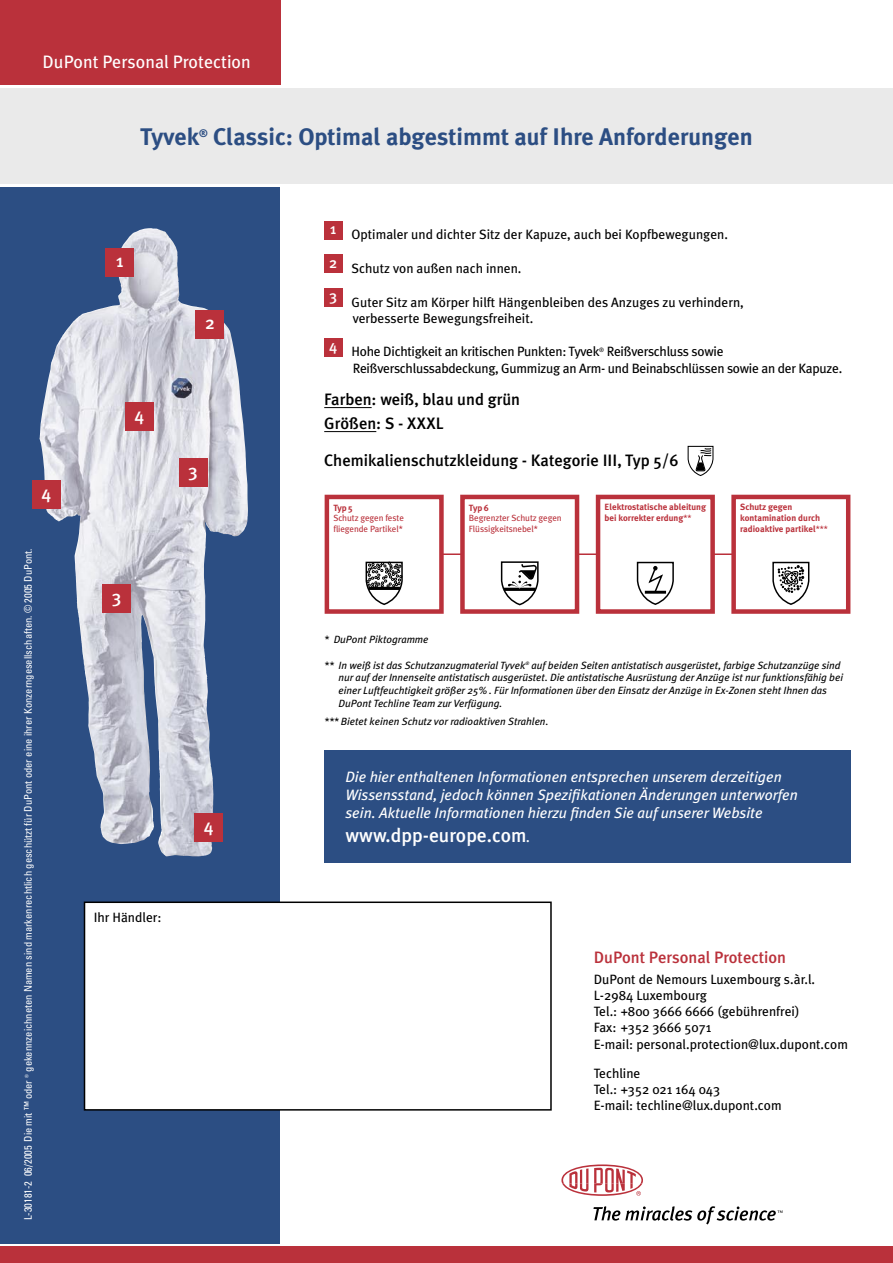
<style>
.page{position:relative;width:893px;height:1263px;background:#fff}
.page>*{position:absolute;margin:0;border:0;box-sizing:border-box;transform-origin:0 0}
.t1{font:700 24px "Meta Plus";color:#2c4e83}
.t2{font:500 19.5px "Meta Plus";color:#fff}
.t3{font:18px "Meta Plus";color:#fff}
.t4{font:500 18px "Meta Plus";color:#fff}
.t5{font:500 16.5px "Meta Plus";color:#000}
.t6{font:500 16.5px "Meta Plus";color:#ba313b}
.t7{font:italic 15px/18px "Meta Plus";color:#fff}
.t8{font:500 15px "Meta Plus";color:#fff}
.t9{font:13.5px/16.2px "Meta Plus";color:#000}
.t10{font:13.5px/16.2px "Meta Plus";letter-spacing:-.02em;color:#000}
.t11{font:700 10.8px "Meta Plus";color:#2c4e83}
.t12{font:italic 10.5px/12.6px "Meta Plus";color:#000}
.t13{font:condensed 10.5px "Univers";color:#fff}
.t14{font:700 9px/10.8px "Meta Plus";color:#ba313b}
.t15{font:9px/10.8px "Meta Plus";letter-spacing:-.01em;color:#ba313b}
.t16{font:italic 4.65px "Meta Plus";color:#000}
.t17{font:condensed 4.65px "Univers";color:#fff}
.s1{font-weight:400}
.s2{font-weight:400;font-style:italic;font-size:15px}
</style>
<div class="page">
<svg style="left:0;top:187px;width:279px;height:1057px;background:#5b739c"></svg>
<hr style="left:324px;top:407px;width:48px;height:1px;background:#000">
<hr style="left:324px;top:431px;width:52px;height:1px;background:#000">
<div style="left:324px;top:221px;width:18px;height:18px;background:#ba313b"></div>
<div style="left:324px;top:255px;width:18px;height:18px;background:#ba313b"></div>
<div style="left:324px;top:288px;width:18px;height:19px;background:#ba313b"></div>
<div style="left:324px;top:338px;width:18px;height:18px;background:#ba313b"></div>
<svg style="left:687px;top:445px;width:27px;height:31px"></svg>
<div style="left:85px;top:902px;width:466px;height:208px;background:#fff"></div>
<div style="left:84px;top:901px;width:468px;height:209px;border:2px solid #000"></div>
<svg style="left:561px;top:1164px;width:82px;height:32px"></svg>
<svg style="left:593px;top:1206px;width:189px;height:18px"></svg>
<div style="left:324px;top:750px;width:526px;height:113px;background:#2c4e83"></div>
<div style="left:0;top:1246px;width:893px;height:17px;background:#ba313b"></div>
<img style="left:161px;top:230px;width:85px;height:241px">
<div style="left:106px;top:248px;width:28px;height:28px;background:#ba313b"></div>
<div style="left:196px;top:311px;width:28px;height:28px;background:#ba313b"></div>
<div style="left:103px;top:584px;width:28px;height:29px;background:#ba313b"></div>
<div style="left:179px;top:458px;width:28px;height:28px;background:#ba313b"></div>
<div style="left:125px;top:402px;width:29px;height:29px;background:#ba313b"></div>
<div style="left:32px;top:480px;width:28px;height:29px;background:#ba313b"></div>
<div style="left:194px;top:813px;width:29px;height:29px;background:#ba313b"></div>
<div style="left:0;top:0;width:281px;height:85px;background:#ba313b"></div>
<div style="left:0;top:88px;width:893px;height:96px;background:#eaeaea"></div>
<hr style="left:391px;top:553px;width:374px;height:2px;background:#ba313b">
<div style="left:327px;top:497px;width:114px;height:114px;background:#fff"></div>
<div style="left:325px;top:495px;width:119px;height:119px;border:4px solid #ba313b"></div>
<div style="left:462px;top:497px;width:115px;height:114px;background:#fff"></div>
<div style="left:460px;top:495px;width:119px;height:119px;border:4px solid #ba313b"></div>
<div style="left:598px;top:497px;width:115px;height:114px;background:#fff"></div>
<div style="left:596px;top:495px;width:119px;height:119px;border:4px solid #ba313b"></div>
<div style="left:734px;top:497px;width:114px;height:114px;background:#fff"></div>
<div style="left:731px;top:495px;width:119px;height:119px;border:4px solid #ba313b"></div>
<svg style="left:365px;top:561px;width:38px;height:44px"></svg>
<svg style="left:500px;top:561px;width:39px;height:45px"></svg>
<svg style="left:772px;top:561px;width:38px;height:44px"></svg>
<svg style="left:636px;top:561px;width:38px;height:44px"></svg>
<p class="t3" style="left:43px;top:51px;width:210px">DuPont Personal Protection</p>
<p class="t1" style="left:140px;top:123px;width:60px">Tyvek</p>
<p class="t11" style="left:199px;top:127px;width:10px">®</p>
<p class="t1" style="left:213px;top:123px;width:541px">Classic: Optimal abgestimmt auf Ihre Anforderungen</p>
<p class="t4" style="left:41px;top:483px;width:11px">4</p>
<p class="t13" style="left:22px;top:1072px;width:525px;rotate:-90deg">gekennzeichneten Namen sind markenrechtlich geschützt für DuPont oder eine ihrer Konzerngesellschaften. © 2005 DuPont.</p>
<p class="t17" style="left:24px;top:1078px;width:5px;rotate:-90deg">®</p>
<p class="t13" style="left:22px;top:1220px;width:142px;rotate:-90deg">L-30181-2 06/2005 Die mit ™ oder</p>
<p class="t4" style="left:116px;top:250px;width:9px">1</p>
<p class="t4" style="left:134px;top:404px;width:11px">4</p>
<p class="t4" style="left:205px;top:313px;width:11px">2</p>
<p class="t4" style="left:188px;top:460px;width:11px">3</p>
<p class="t4" style="left:112px;top:586px;width:11px">3</p>
<p class="t9" style="left:94px;top:909px;width:69px">Ihr Händler:</p>
<p class="t4" style="left:204px;top:815px;width:11px">4</p>
<p class="t8" style="left:330px;top:220px;width:8px">1</p>
<p class="t9" style="left:352px;top:226px;width:378px">Optimaler und dichter Sitz der Kapuze, auch bei Kopfbewegungen.</p>
<p class="t8" style="left:329px;top:254px;width:10px">2</p>
<p class="t9" style="left:352px;top:260px;width:171px">Schutz von außen nach innen.</p>
<p class="t8" style="left:329px;top:287px;width:9px">3</p>
<p class="t9" style="left:352px;top:294px;width:394px">Guter Sitz am Körper hilft Hängenbleiben des Anzuges zu verhindern, verbesserte Bewegungsfreiheit.</p>
<p class="t8" style="left:329px;top:337px;width:10px">4</p>
<p class="t10" style="left:352px;top:344px;width:492px">Hohe Dichtigkeit an kritischen Punkten: Tyvek<sup>®</sup> Reißverschluss sowie<br>Reißverschlussabdeckung, Gummizug an Arm- und Beinabschlüssen sowie an der Kapuze.</p>
<p class="t5" style="left:324px;top:390px;width:197px">Farben: weiß, blau und grün</p>
<p class="t5" style="left:324px;top:414px;width:121px">Größen: S - XXXL</p>
<p class="t5" style="left:324px;top:451px;width:356px">Chemikalienschutzkleidung - Kategorie III, Typ 5/6</p>
<p class="t14" style="left:333px;top:502px;width:21px">Typ 5</p>
<p class="t15" style="left:333px;top:513px;width:72px">Schutz gegen feste fliegende Partikel*</p>
<p class="t14" style="left:469px;top:502px;width:21px">Typ 6</p>
<p class="t15" style="left:469px;top:513px;width:94px">Begrenzter Schutz gegen<br>Flüssigkeitsnebel*</p>
<p class="t14" style="left:605px;top:502px;width:103px">Elektrostatische ableitung bei korrekter erdung<span class="s1">**</span></p>
<p class="t14" style="left:740px;top:502px;width:89px">Schutz gegen kontamination durch radioaktive partikel<span class="s1">***</span></p>
<p class="t12" style="left:324px;top:633px;width:106px">* DuPont Piktogramme</p>
<p class="t12" style="left:324px;top:659px;width:203px">** In weiß ist das Schutzanzugmaterial Tyvek</p>
<p class="t16" style="left:525px;top:661px;width:5px">®</p>
<p class="t12" style="left:338px;top:659px;width:506px;text-indent:193px">auf beiden Seiten antistatisch ausgerüstet, farbige Schutzanzüge sind nur auf der Innenseite antistatisch ausgerüstet. Die antistatische Ausrüstung der Anzüge ist nur funktionsfähig bei einer Luftfeuchtigkeit größer 25%. Für Informationen über den Einsatz der Anzüge in Ex-Zonen steht Ihnen das DuPont Techline Team zur Verfügung.</p>
<p class="t12" style="left:324px;top:714px;width:226px">*** Bietet keinen Schutz vor radioaktiven Strahlen.</p>
<p class="t7" style="left:345px;top:768px;width:454px">Die hier enthaltenen Informationen entsprechen unserem derzeitigen<br>Wissensstand, jedoch können Spezifikationen Änderungen unterworfen sein. Aktuelle Informationen hierzu finden Sie auf unserer Website</p>
<p class="t2" style="left:345px;top:824px;width:186px">www.dpp-europe.com<span class="s2">.</span></p>
<p class="t6" style="left:594px;top:948px;width:194px">DuPont Personal Protection</p>
<p class="t9" style="left:594px;top:971px;width:223px">DuPont de Nemours Luxembourg s.àr.l.</p>
<p class="t9" style="left:594px;top:987px;width:115px">L-2984 Luxembourg</p>
<p class="t9" style="left:594px;top:1003px;width:256px">Tel.: +800 3666 6666 (gebührenfrei)<br>Fax: +352 3666 5071<br>E-mail: personal.protection@lux.dupont.com</p>
<p class="t9" style="left:594px;top:1064px;width:128px">Techline<br>Tel.: +352 021 164 043</p>
<p class="t9" style="left:594px;top:1097px;width:190px">E-mail: techline@lux.dupont.com</p>
</div>
